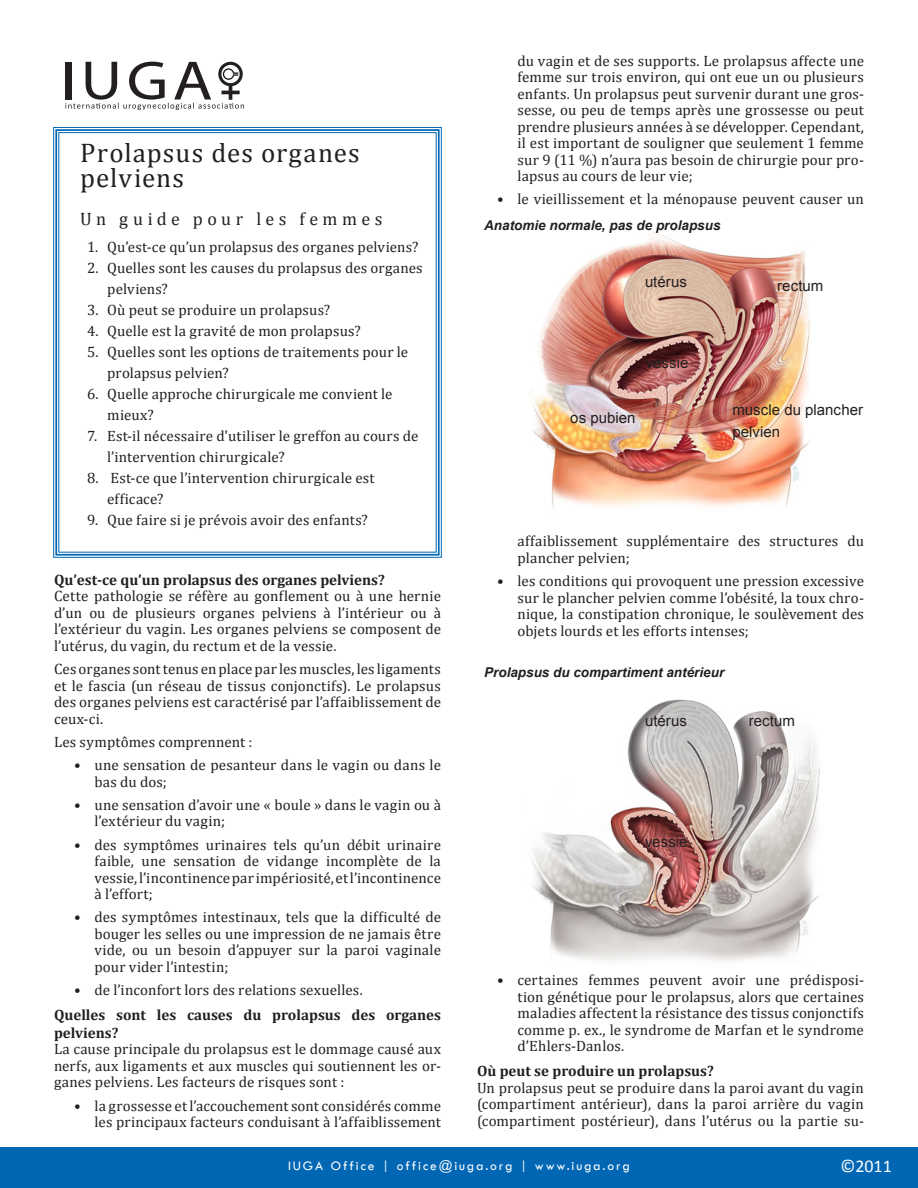
<style>
.page{position:relative;width:918px;height:1188px;background:#fff}
.page>*{position:absolute;margin:0;border:0;box-sizing:border-box;transform-origin:0 0}
.Sq_title_long{font:27px/25.5px "Cambria";letter-spacing:.04em;color:#231f20}
.Sq_sub_title_-_A_GUI{font:18px "Cambria";letter-spacing:.25em;color:#231f20}
.t1{font:18px "Calibri";color:#fff}
.Text_main_CONTENT{font:15px/16.5px "Cambria";letter-spacing:.01em;color:#231f20;text-align:justify}
.Subtitles_content{font:700 15px/18px "Cambria";color:#231f20}
.Tags{font:15px/22.5px "Arial";letter-spacing:.005em;color:#231f20}
.images_title{font:italic 700 13.5px "Arial";color:#231f20}
.t2{font:13.5px "Tw Cen";letter-spacing:.14em;color:#fff}
</style>
<div class="page">
<div style="left:0;top:1147px;width:918px;height:41px;background:#0166b3"></div>
<svg style="left:65px;top:62px;width:179px;height:48px"></svg>
<svg style="left:53px;top:127px;width:389px;height:431px"></svg>
<div style="left:55px;top:129px;width:385px;height:427px;border:2px solid #0166b3"></div>
<img style="left:532px;top:234px;width:278px;height:275px">
<img style="left:531px;top:699px;width:289px;height:262px">
<p class="Sq_title_long" style="left:80px;top:139px;width:281px">Prolapsus des organes pelviens</p>
<p class="Sq_sub_title_-_A_GUI" style="left:80px;top:208px;width:304px">Un guide pour les femmes</p>
<p class="Text_main_CONTENT" style="left:87px;top:239px;width:333px">1. Qu’est-ce qu’un prolapsus des organes pelviens?</p>
<p class="Text_main_CONTENT" style="left:107px;top:258px;width:317px;line-height:21px;text-indent:-20px">2. Quelles sont les causes du prolapsus des organes pelviens?</p>
<p class="Text_main_CONTENT" style="left:87px;top:302px;width:245px">3. Où peut se produire un prolapsus?</p>
<p class="Text_main_CONTENT" style="left:87px;top:323px;width:275px">4. Quelle est la gravité de mon prolapsus?</p>
<p class="Text_main_CONTENT" style="left:107px;top:342px;width:303px;line-height:21px;text-indent:-20px">5. Quelles sont les options de traitements pour le prolapsus pelvien?</p>
<p class="Text_main_CONTENT" style="left:107px;top:384px;width:287px;line-height:21px;text-indent:-20px">6. Quelle approche chirurgicale me convient le mieux?</p>
<p class="Text_main_CONTENT" style="left:107px;top:426px;width:313px;line-height:21px;text-indent:-20px">7. Est-il nécessaire d'utiliser le greffon au cours de l’intervention chirurgicale?</p>
<p class="Text_main_CONTENT" style="left:107px;top:468px;width:269px;line-height:21px;text-indent:-20px">8. Est-ce que l’intervention chirurgicale est efficace?</p>
<p class="Text_main_CONTENT" style="left:87px;top:512px;width:282px">9. Que faire si je prévois avoir des enfants?</p>
<p class="Subtitles_content" style="left:54px;top:570px;width:332px">Qu’est-ce qu’un prolapsus des organes pelviens?</p>
<p class="Text_main_CONTENT" style="left:54px;top:588px;width:389px">Cette pathologie se réfère au gonflement ou à une hernie d’un ou de plusieurs organes pelviens à l’intérieur ou à l’extérieur du vagin. Les organes pelviens se composent de l’utérus, du vagin, du rectum et de la vessie.</p>
<p class="Text_main_CONTENT" style="left:54px;top:661px;width:389px">Ces organes sont tenus en place par les muscles, les ligaments et le fascia (un réseau de tissus conjonctifs). Le prolapsus des organes pelviens est caractérisé par l’affaiblissement de ceux-ci.</p>
<p class="Text_main_CONTENT" style="left:54px;top:734px;width:200px">Les symptômes comprennent :</p>
<p class="Text_main_CONTENT" style="left:94px;top:757px;width:348px;text-indent:-20px">• une sensation de pesanteur dans le vagin ou dans le bas du dos;</p>
<p class="Text_main_CONTENT" style="left:94px;top:797px;width:348px;text-indent:-20px">• une sensation d’avoir une « boule » dans le vagin ou à l’extérieur du vagin;</p>
<p class="Text_main_CONTENT" style="left:94px;top:836px;width:348px;text-indent:-20px">• des symptômes urinaires tels qu’un débit urinaire faible, une sensation de vidange incomplète de la vessie, l’incontinence par impériosité, et l’incontinence à l’effort;</p>
<p class="Text_main_CONTENT" style="left:94px;top:909px;width:348px;text-indent:-20px">• des symptômes intestinaux, tels que la difficulté de bouger les selles ou une impression de ne jamais être vide, ou un besoin d’appuyer sur la paroi vaginale pour vider l’intestin;</p>
<p class="Text_main_CONTENT" style="left:74px;top:982px;width:290px">• de l’inconfort lors des relations sexuelles.</p>
<p class="Subtitles_content" style="left:54px;top:1005px;width:389px">Quelles sont les causes du prolapsus des organes pelviens?</p>
<p class="Text_main_CONTENT" style="left:54px;top:1041px;width:388px">La cause principale du prolapsus est le dommage causé aux nerfs, aux ligaments et aux muscles qui soutiennent les or&shy;ganes pelviens. Les facteurs de risques sont :</p>
<p class="Text_main_CONTENT" style="left:74px;top:1097px;width:368px;text-align:right">• la grossesse et l’accouchement sont considérés comme les principaux facteurs conduisant à l’affaiblissement</p>
<p class="Text_main_CONTENT" style="left:518px;top:52px;width:348px">du vagin et de ses supports. Le prolapsus affecte une femme sur trois environ, qui ont eue un ou plusieurs enfants. Un prolapsus peut survenir durant une gros&shy;sesse, ou peu de temps après une grossesse ou peut prendre plusieurs années à se développer. Cependant, il est important de souligner que seulement 1 femme sur 9 (11 %) n’aura pas besoin de chirurgie pour pro&shy;lapsus au cours de leur vie;</p>
<p class="Text_main_CONTENT" style="left:497px;top:191px;width:368px">• le vieillissement et la ménopause peuvent causer un</p>
<p class="images_title" style="left:484px;top:217px;width:238px">Anatomie normale, pas de prolapsus</p>
<p class="Tags" style="left:645px;top:270px;width:43px">utérus</p>
<p class="Tags" style="left:777px;top:275px;width:48px">rectum</p>
<p class="Tags" style="left:646px;top:351px;width:44px">vessie</p>
<p class="Tags" style="left:570px;top:407px;width:67px">os pubien</p>
<p class="Tags" style="left:732px;top:398px;width:132px">muscle du plancher pelvien</p>
<p class="Text_main_CONTENT" style="left:518px;top:533px;width:348px">affaiblissement supplémentaire des structures du plancher pelvien;</p>
<p class="Text_main_CONTENT" style="left:518px;top:573px;width:348px;text-indent:-20px">• les conditions qui provoquent une pression excessive sur le plancher pelvien comme l’obésité, la toux chro&shy;nique, la constipation chronique, le soulèvement des objets lourds et les efforts intenses;</p>
<p class="images_title" style="left:484px;top:663px;width:242px">Prolapsus du compartiment antérieur</p>
<p class="Tags" style="left:645px;top:710px;width:43px">utérus</p>
<p class="Tags" style="left:749px;top:710px;width:48px">rectum</p>
<p class="Tags" style="left:645px;top:830px;width:44px">vessie</p>
<p class="Text_main_CONTENT" style="left:518px;top:972px;width:348px;text-indent:-20px">• certaines femmes peuvent avoir une prédisposi&shy;tion génétique pour le prolapsus, alors que certaines maladies affectent la résistance des tissus conjonctifs comme p. ex., le syndrome de Marfan et le syndrome d’Ehlers-Danlos.</p>
<p class="Subtitles_content" style="left:477px;top:1062px;width:238px">Où peut se produire un prolapsus?</p>
<p class="Text_main_CONTENT" style="left:477px;top:1079px;width:389px">Un prolapsus peut se produire dans la paroi avant du vagin (compartiment antérieur), dans la paroi arrière du vagin (compartiment postérieur), dans l’utérus ou la partie su-</p>
<p class="t2" style="left:288px;top:1158px;width:343px">IUGA Office | office@iuga.org | www.iuga.org</p>
<p class="t1" style="left:840px;top:1155px;width:53px">©2011</p>
</div>
